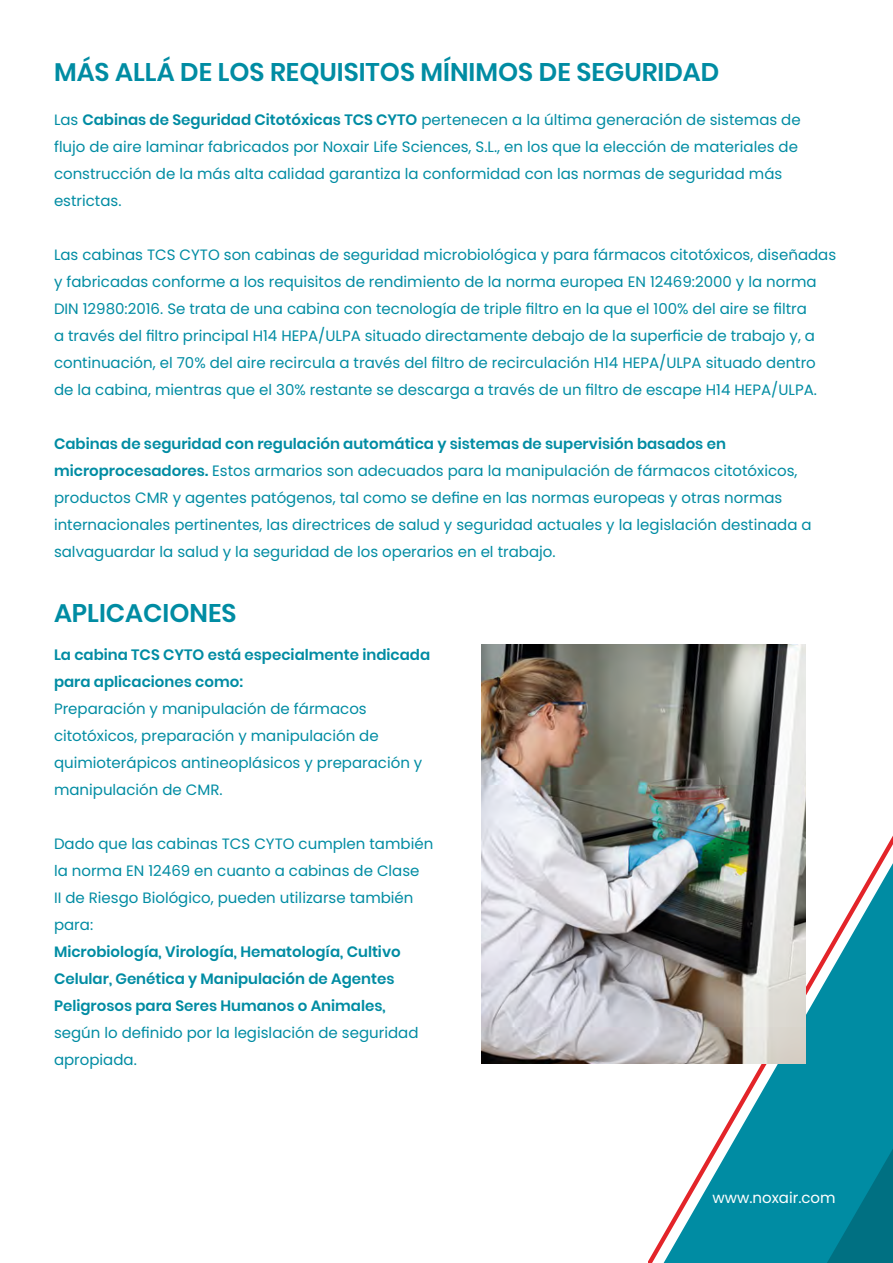
<style>
.page{position:relative;width:893px;height:1263px;background:#fff}
.page>*{position:absolute;margin:0;border:0;box-sizing:border-box;transform-origin:0 0}
.t1{font:600 25.5px "Poppins";color:#008ca3}
.t2{font:15px/27px "Poppins";color:#008ca3}
.t3{font:600 15px/27px "Poppins";color:#008ca3}
.t4{font:15px "Poppins";color:#fff}
.s1{font-weight:600}
</style>
<div class="page">
<svg style="left:648px;top:835px;width:245px;height:428px"></svg>
<img style="left:481px;top:644px;width:325px;height:420px">
<h1 class="t1" style="left:54px;top:57px;width:667px">MÁS ALLÁ DE LOS REQUISITOS MÍNIMOS DE SEGURIDAD</h1>
<p class="t2" style="left:54px;top:106px;width:748px">Las <span class="s1">Cabinas de Seguridad Citotóxicas TCS CYTO</span> pertenecen a la última generación de sistemas de flujo de aire laminar fabricados por Noxair Life Sciences, S.L., en los que la elección de materiales de construcción de la más alta calidad garantiza la conformidad con las normas de seguridad más estrictas.</p>
<p class="t2" style="left:54px;top:241px;width:784px">Las cabinas TCS CYTO son cabinas de seguridad microbiológica y para fármacos citotóxicos, diseñadas y fabricadas conforme a los requisitos de rendimiento de la norma europea EN 12469:2000 y la norma DIN 12980:2016. Se trata de una cabina con tecnología de triple filtro en la que el 100% del aire se filtra<br>a través del filtro principal H14 HEPA/ULPA situado directamente debajo de la superficie de trabajo y, a continuación, el 70% del aire recircula a través del filtro de recirculación H14 HEPA/ULPA situado dentro de la cabina, mientras que el 30% restante se descarga a través de un filtro de escape H14 HEPA/ULPA.</p>
<p class="t2" style="left:54px;top:430px;width:759px"><span class="s1">Cabinas de seguridad con regulación automática y sistemas de supervisión basados en microprocesadores.</span> Estos armarios son adecuados para la manipulación de fármacos citotóxicos, productos CMR y agentes patógenos, tal como se define en las normas europeas y otras normas internacionales pertinentes, las directrices de salud y seguridad actuales y la legislación destinada a salvaguardar la salud y la seguridad de los operarios en el trabajo.</p>
<h1 class="t1" style="left:54px;top:598px;width:184px">APLICACIONES</h1>
<p class="t3" style="left:54px;top:641px;width:378px">La cabina TCS CYTO está especialmente indicada para aplicaciones como:</p>
<p class="t2" style="left:54px;top:695px;width:370px">Preparación y manipulación de fármacos citotóxicos, preparación y manipulación de quimioterápicos antineoplásicos y preparación y manipulación de CMR.</p>
<p class="t2" style="left:54px;top:830px;width:381px">Dado que las cabinas TCS CYTO cumplen también la norma EN 12469 en cuanto a cabinas de Clase<br>II de Riesgo Biológico, pueden utilizarse también para:</p>
<p class="t3" style="left:54px;top:938px;width:348px">Microbiología, Virología, Hematología, Cultivo<br>Celular, Genética y Manipulación de Agentes<br>Peligrosos para Seres Humanos o Animales,</p>
<p class="t2" style="left:54px;top:1019px;width:366px">según lo definido por la legislación de seguridad apropiada.</p>
<p class="t4" style="left:712px;top:1189px;width:125px">www.noxair.com</p>
</div>
